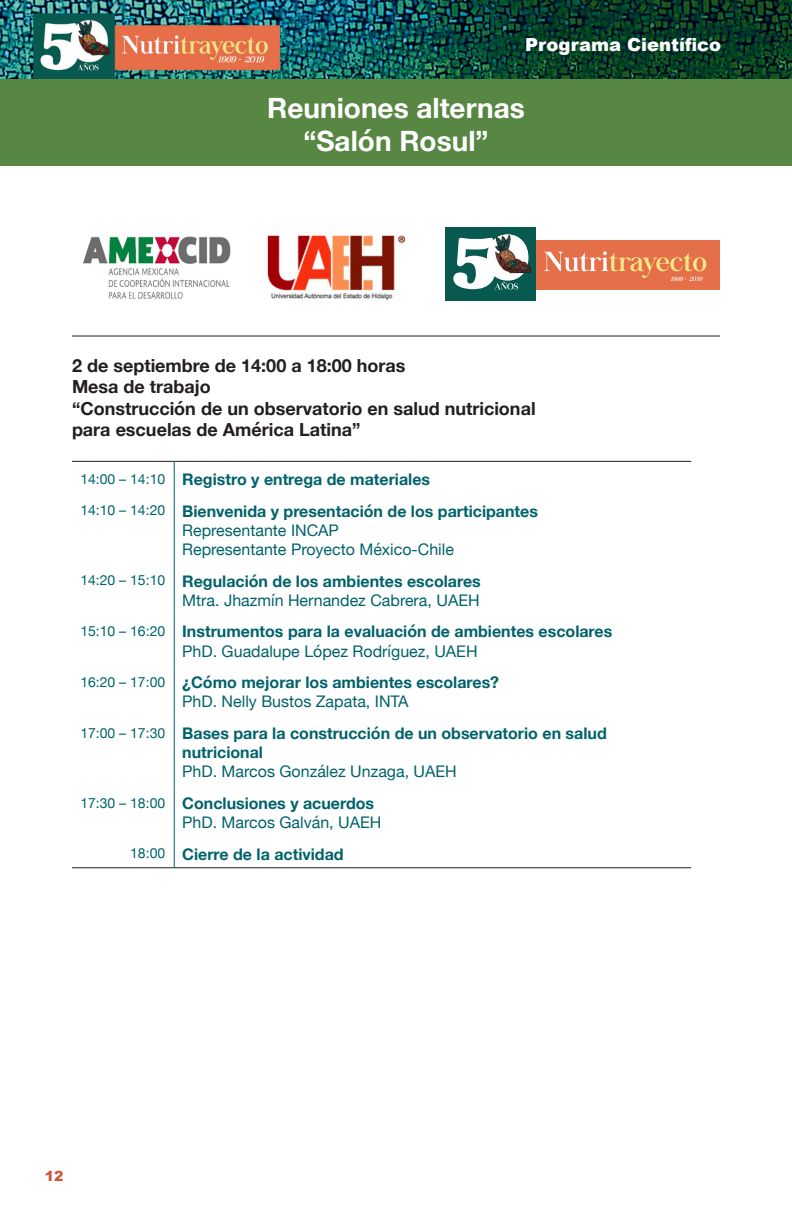
<style>
.page{position:relative;width:792px;height:1224px;background:#fff}
.page>*{position:absolute;margin:0;border:0;box-sizing:border-box;transform-origin:0 0}
.Paragraph_Style_1{font:700 28px "Helvetica Neue";color:#fff}
.t1{font:700 18px "Helvetica Neue";color:#231f20}
.t2{font:900 18px "Arial";color:#fff}
.t3{font:700 16px/19.2px "Helvetica Neue";color:#00626a}
.t4{font:16px "Helvetica Neue";color:#00626a}
.t5{font:14px "Helvetica Neue";color:#00626a}
.t6{font:900 14px "Arial";color:#cf5634}
</style>
<div class="page">
<img style="left:0;top:0;width:792px;height:79px">
<hr style="left:174px;top:462px;width:1px;height:31px;background:#00626a">
<hr style="left:174px;top:493px;width:1px;height:70px;background:#00626a">
<hr style="left:174px;top:563px;width:1px;height:51px;background:#00626a">
<hr style="left:174px;top:614px;width:1px;height:51px;background:#00626a">
<hr style="left:174px;top:665px;width:1px;height:50px;background:#00626a">
<hr style="left:174px;top:715px;width:1px;height:70px;background:#00626a">
<hr style="left:174px;top:785px;width:1px;height:51px;background:#00626a">
<hr style="left:174px;top:836px;width:1px;height:32px;background:#00626a">
<hr style="left:72px;top:867px;width:102px;height:1px;background:#231f20">
<hr style="left:174px;top:867px;width:517px;height:1px;background:#231f20">
<hr style="left:72px;top:461px;width:102px;height:1px;background:#231f20">
<hr style="left:174px;top:461px;width:517px;height:1px;background:#231f20">
<div style="left:0;top:79px;width:792px;height:87px;background:#578743"></div>
<img style="left:83px;top:235px;width:323px;height:65px">
<hr style="left:72px;top:336px;width:648px;height:1px;background:#231f20">
<div style="left:536px;top:240px;width:184px;height:49px;background:#e56f49"></div>
<div style="left:445px;top:227px;width:91px;height:73px;background:#085a50"></div>
<svg style="left:544px;top:251px;width:162px;height:30px"></svg>
<svg style="left:453px;top:237px;width:71px;height:53px"></svg>
<img style="left:528px;top:253px;width:3px;height:20px">
<img style="left:495px;top:234px;width:33px;height:39px">
<p class="t2" style="left:525px;top:31px;width:197px">Programa Científico</p>
<p class="Paragraph_Style_1" style="left:267px;top:86px;width:259px">Reuniones alternas</p>
<p class="Paragraph_Style_1" style="left:303px;top:120px;width:187px">“Salón Rosul”</p>
<p class="t1" style="left:72px;top:351px;width:335px">2 de septiembre de 14:00 a 18:00 horas</p>
<p class="t1" style="left:72px;top:373px;width:140px">Mesa de trabajo</p>
<p class="t1" style="left:72px;top:394px;width:465px">“Construcción de un observatorio en salud nutricional</p>
<p class="t1" style="left:72px;top:416px;width:290px">para escuelas de América Latina”</p>
<p class="t5" style="left:80px;top:469px;width:86px">14:00 – 14:10</p>
<p class="t3" style="left:182px;top:470px;width:249px">Registro y entrega de materiales</p>
<p class="t5" style="left:80px;top:500px;width:86px">14:10 – 14:20</p>
<p class="t3" style="left:182px;top:502px;width:357px">Bienvenida y presentación de los participantes</p>
<p class="t4" style="left:182px;top:519px;width:158px">Representante INCAP</p>
<p class="t4" style="left:182px;top:538px;width:273px">Representante Proyecto México-Chile</p>
<p class="t5" style="left:80px;top:570px;width:86px">14:20 – 15:10</p>
<p class="t3" style="left:182px;top:572px;width:300px">Regulación de los ambientes escolares</p>
<p class="t4" style="left:182px;top:589px;width:299px">Mtra. Jhazmín Hernandez Cabrera, UAEH</p>
<p class="t5" style="left:80px;top:621px;width:86px">15:10 – 16:20</p>
<p class="t3" style="left:182px;top:622px;width:432px">Instrumentos para la evaluación de ambientes escolares</p>
<p class="t4" style="left:182px;top:639px;width:297px">PhD. Guadalupe López Rodríguez, UAEH</p>
<p class="t5" style="left:80px;top:672px;width:86px">16:20 – 17:00</p>
<p class="t3" style="left:182px;top:673px;width:318px">¿Cómo mejorar los ambientes escolares?</p>
<p class="t4" style="left:182px;top:690px;width:228px">PhD. Nelly Bustos Zapata, INTA</p>
<p class="t5" style="left:80px;top:723px;width:86px">17:00 – 17:30</p>
<p class="t3" style="left:182px;top:724px;width:426px">Bases para la construcción de un observatorio en salud nutricional</p>
<p class="t4" style="left:182px;top:760px;width:276px">PhD. Marcos González Unzaga, UAEH</p>
<p class="t5" style="left:80px;top:793px;width:86px">17:30 – 18:00</p>
<p class="t3" style="left:182px;top:794px;width:193px">Conclusiones y acuerdos</p>
<p class="t4" style="left:182px;top:811px;width:201px">PhD. Marcos Galván, UAEH</p>
<p class="t5" style="left:130px;top:843px;width:37px">18:00</p>
<p class="t3" style="left:182px;top:845px;width:163px">Cierre de la actividad</p>
<p class="t6" style="left:45px;top:1166px;width:20px">12</p>
</div>
